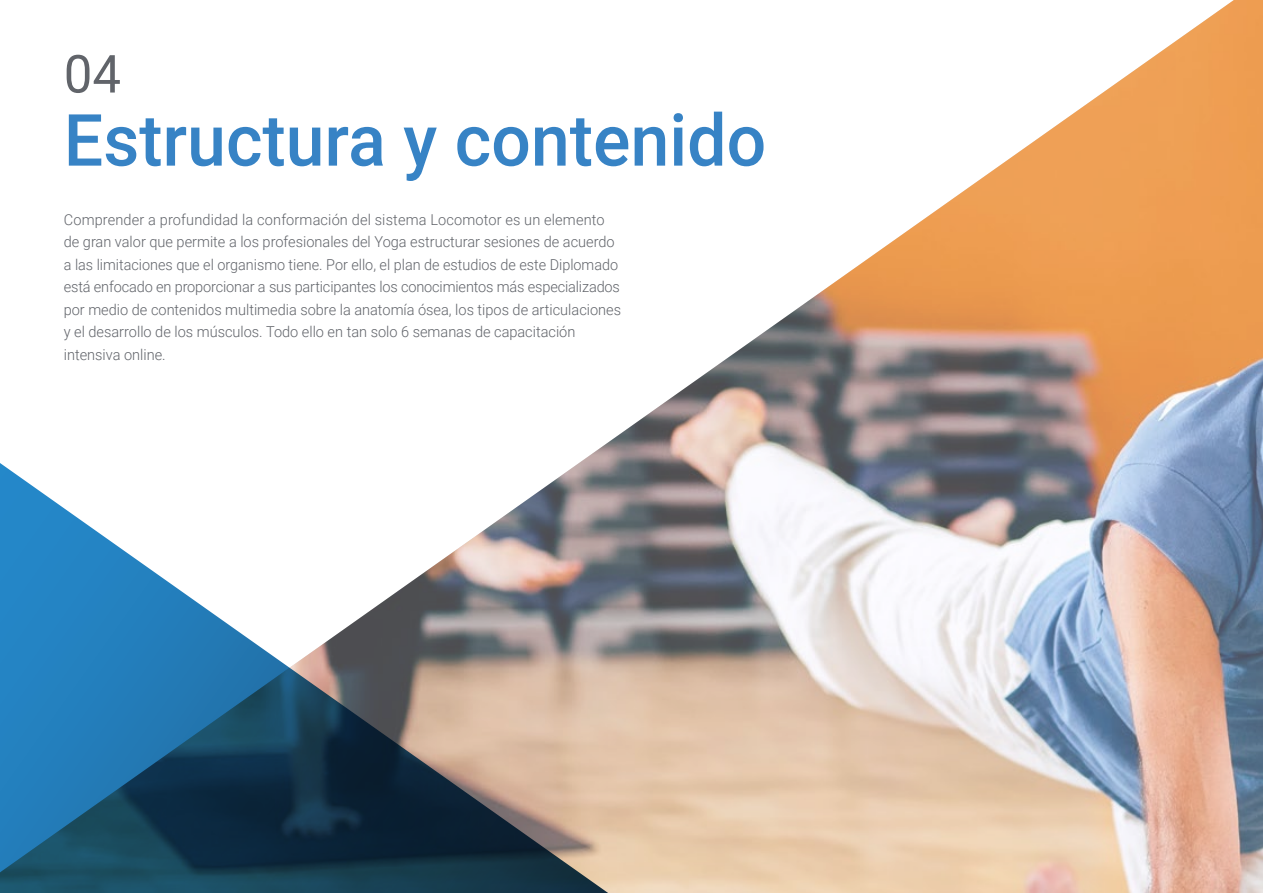
<style>
.page{position:relative;width:1263px;height:893px;background:#fff}
.page>*{position:absolute;margin:0;border:0;box-sizing:border-box;transform-origin:0 0}
.t1{font:500 72px "Roboto";color:#3783c5}
.t2{font:52.5px "Roboto";color:#61646a}
.t3{font:300 15px/22.5px "Roboto";color:#61646a}
</style>
<div class="page">
<img style="left:600px;top:0;width:663px;height:893px">
<svg style="left:0;top:448px;width:640px;height:445px"></svg>
<h2 class="t2" style="left:64px;top:37px;width:59px">04</h2>
<h1 class="t1" style="left:64px;top:90px;width:704px">Estructura y contenido</h1>
<p class="t3" style="left:64px;top:208px;width:559px">Comprender a profundidad la conformación del sistema Locomotor es un elemento de gran valor que permite a los profesionales del Yoga estructurar sesiones de acuerdo a las limitaciones que el organismo tiene. Por ello, el plan de estudios de este Diplomado está enfocado en proporcionar a sus participantes los conocimientos más especializados por medio de contenidos multimedia sobre la anatomía ósea, los tipos de articulaciones y el desarrollo de los músculos. Todo ello en tan solo 6 semanas de capacitación intensiva online.</p>
</div>
